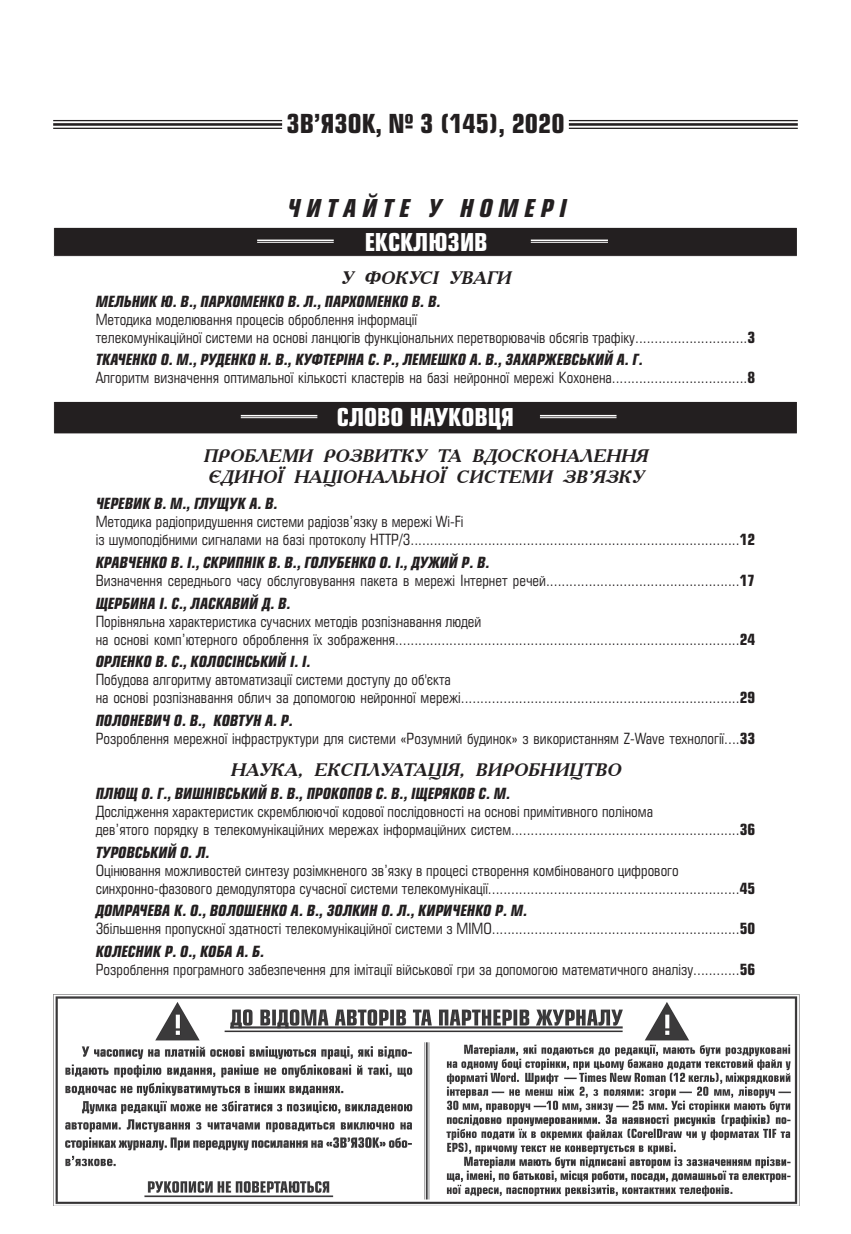
<style>
.page{position:relative;width:851px;height:1234px;background:#fff}
.page>*{position:absolute;margin:0;border:0;box-sizing:border-box;transform-origin:0 0}
.t1{font:700 25.5px "Europe Cond";color:#231f20}
.t2{font:700 24px "Europe Cond";color:#fff}
.t3{font:italic 700 24px "Europe Cond";letter-spacing:.255em;color:#231f20}
.t4{font:italic 700 18px/21.6px "Academy C";color:#231f20}
.t5{font:15px/18px "Europe Cond";color:#231f20}
.t6{font:italic 700 15px "Europe Cond";letter-spacing:.07em;color:#231f20}
.t7{font:italic 700 15px "Europe Cond";color:#231f20}
.s1{font-weight:700}
.s2{font-weight:700;font-style:italic}
</style>
<div class="page">
<div style="left:54px;top:227px;width:743px;height:29px;background:#231f20"></div>
<div style="left:53px;top:227px;width:744px;height:30px;border:1px solid #fff"></div>
<hr style="left:257px;top:239px;width:77px;height:2px;background:#fff">
<hr style="left:257px;top:242px;width:77px;height:1px;background:#fff">
<hr style="left:530px;top:239px;width:78px;height:2px;background:#fff">
<hr style="left:530px;top:242px;width:78px;height:1px;background:#fff">
<div style="left:54px;top:401px;width:743px;height:33px;background:#231f20"></div>
<div style="left:53px;top:401px;width:744px;height:33px;border:1px solid #fff"></div>
<hr style="left:241px;top:415px;width:76px;height:1px;background:#fff">
<hr style="left:241px;top:417px;width:76px;height:1px;background:#fff">
<hr style="left:540px;top:415px;width:76px;height:1px;background:#fff">
<hr style="left:540px;top:417px;width:76px;height:1px;background:#fff">
<hr style="left:53px;top:120px;width:229px;height:1px;background:#231f20">
<hr style="left:53px;top:123px;width:229px;height:3px;background:#231f20">
<hr style="left:53px;top:128px;width:229px;height:1px;background:#231f20">
<hr style="left:568px;top:120px;width:229px;height:1px;background:#231f20">
<hr style="left:568px;top:123px;width:229px;height:3px;background:#231f20">
<hr style="left:568px;top:128px;width:229px;height:1px;background:#231f20">
<img style="left:53px;top:994px;width:746px;height:210px">
<h1 class="t1" style="left:286px;top:107px;width:280px">ЗВ’ЯЗОК, № 3 (145), 2020</h1>
<h2 class="t3" style="left:285px;top:193px;width:287px">Ч И Т А ЙТЕ У Н О МЕР І</h2>
<h2 class="t2" style="left:364px;top:226px;width:124px">ЕКСКЛЮЗИВ</h2>
<p class="t4" style="left:340px;top:266px;width:176px">У ФОКУСІ УВАГИ</p>
<p class="t6" style="left:96px;top:291px;width:346px">Мельник Ю. В., Пархоменко В. Л., Пархоменко В. В.</p>
<p class="t5" style="left:96px;top:310px;width:661px">Методика моделювання процесів оброблення інформації<br>телекомунікаційної системи на основі ланцюгів функціональних перетворювачів обсягів трафіку.............................<span class="s1">3</span></p>
<p class="t5" style="left:96px;top:350px;width:661px"><span class="s2">Ткаченко О. М., Руденко Н. В., Куфтеріна С. Р., Лемешко А. В., Захаржевський А. Г.<br></span>Алгоритм визначення оптимальної кількості кластерів на базі нейронної мережі Кохонена...................................<span class="s1">8</span></p>
<h2 class="t2" style="left:337px;top:401px;width:178px">СЛОВО НАУКОВЦЯ</h2>
<p class="t4" style="left:203px;top:444px;width:450px">ПРОБЛЕМИ РОЗВИТКУ ТА ВДОСКОНАЛЕННЯ<br>ЄДИНОЇ НАЦІОНАЛЬНОЇ СИСТЕМИ ЗВ’ЯЗКУ</p>
<p class="t6" style="left:96px;top:493px;width:183px">Черевик В. М., Глущук А. В.</p>
<p class="t5" style="left:96px;top:512px;width:661px">Методика радіопридушення системи радіозв’язку в мережі Wі-Fі<br>із шумоподібними сигналами на базі протоколу HTTP/3.....................................................................................<span class="s1">12</span></p>
<p class="t5" style="left:96px;top:553px;width:661px"><span class="s2">Кравченко В. І., Скрипнік В. В., Голубенко О. І., Дужий Р. В.<br></span>Визначення середнього часу обслуговування пакета в мережі Інтернет речей..................................................<span class="s1">17</span></p>
<p class="t6" style="left:96px;top:593px;width:196px">Щербина І. С., Ласкавий Д. В.</p>
<p class="t5" style="left:96px;top:611px;width:661px">Порівняльна характеристика сучасних методів розпізнавання людей<br>на основі комп’ютерного оброблення їх зображення.........................................................................................<span class="s1">24</span></p>
<p class="t6" style="left:96px;top:651px;width:216px">Орленко В. С., Колосінський І. І.</p>
<p class="t5" style="left:96px;top:670px;width:661px">Побудова алгоритму автоматизації системи доступу до об'єкта<br>на основі розпізнавання облич за допомогою нейронної мережі........................................................................<span class="s1">29</span></p>
<p class="t5" style="left:96px;top:711px;width:661px"><span class="s2">Полоневич О. В., Ковтун А. Р.<br></span>Розроблення мережної інфраструктури для системи «Розумний будинок» з використанням Z-Wave технології....<span class="s1">33</span></p>
<p class="t4" style="left:230px;top:757px;width:15px">наука</p>
<p class="t4" style="left:297px;top:757px;width:30px">, експлуатація</p>
<p class="t4" style="left:459px;top:757px;width:31px">, виробництво</p>
<p class="t6" style="left:96px;top:783px;width:416px">Плющ О. Г., Вишнівський В. В., Прокопов С. В., Іщеряков С. М.</p>
<p class="t5" style="left:96px;top:802px;width:661px">Дослідження характеристик скремблюючої кодової послідовності на основі примітивного полінома<br>дев’ятого порядку в телекомунікаційних мережах інформаційних систем...........................................................<span class="s1">36</span></p>
<p class="t7" style="left:96px;top:841px;width:115px">ТУРОВСЬКИЙ О. Л.</p>
<p class="t5" style="left:96px;top:860px;width:661px">Оцінювання можливостей синтезу розімкненого зв’язку в процесі створення комбінованого цифрового синхронно-фазового демодулятора сучасної системи телекомунікації.................................................................<span class="s1">45</span></p>
<p class="t5" style="left:96px;top:901px;width:661px"><span class="s2">Домрачева К. О., Волошенко А. В., Золкин О. Л., Кириченко Р. М.<br></span>Збільшення пропускної здатності телекомунікаційної системи з МІМО................................................................<span class="s1">50</span></p>
<p class="t5" style="left:96px;top:941px;width:661px"><span class="s2">Колесник Р. О., Коба А. Б.<br></span>Розроблення програмного забезпечення для імітації військової гри за допомогою математичного аналізу............<span class="s1">56</span></p>
</div>
